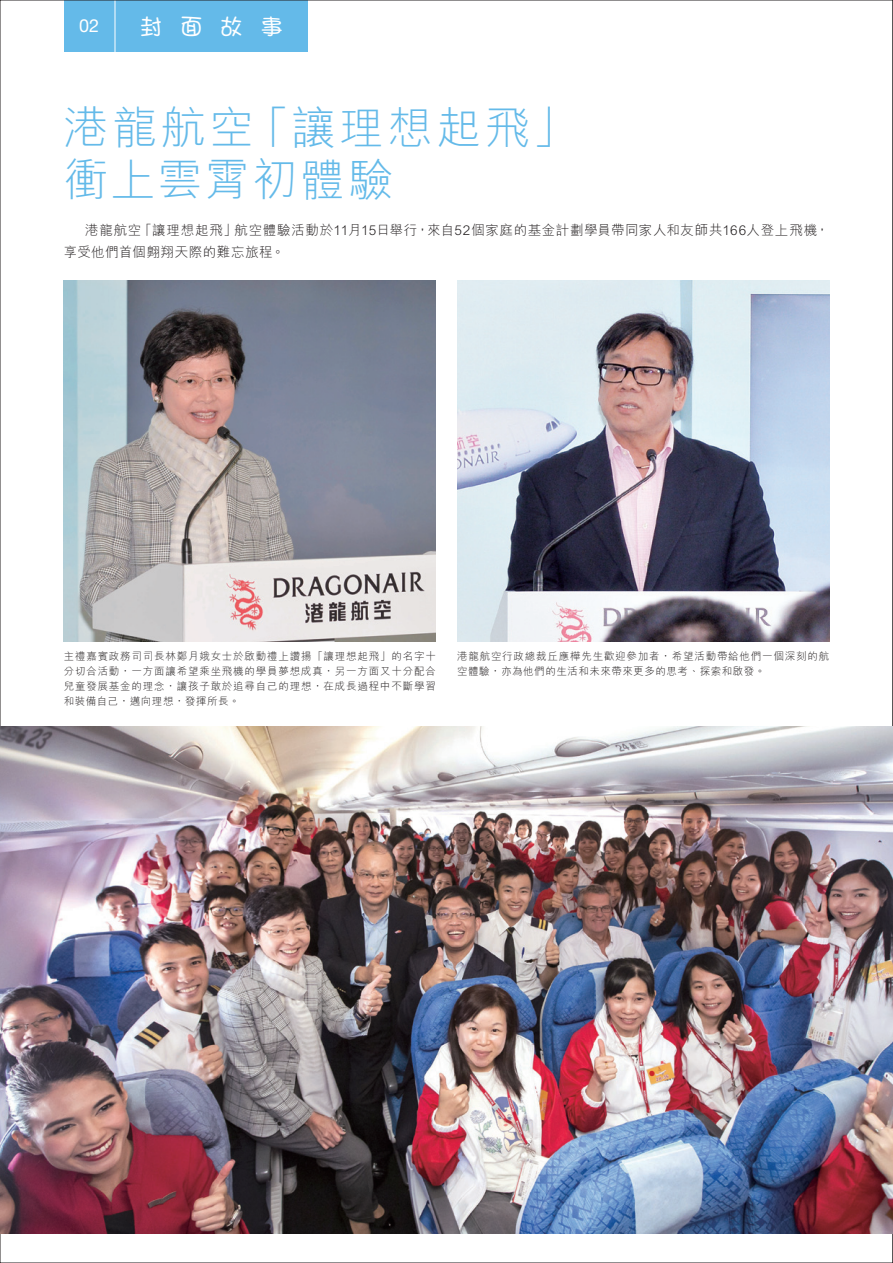
<style>
.page{position:relative;width:893px;height:1263px;background:#fff}
.page>*{position:absolute;margin:0;border:0;box-sizing:border-box;transform-origin:0 0}
.t1{font:300 45px/52.5px "M Hei HK";letter-spacing:.07em;color:#64bae9}
.t2{font:500 22.5px "M Young HKS";color:#fff}
.t3{font:18px "Helvetica Neue";color:#fff}
.t4{font:300 13.5px/22.5px "M Hei HK";letter-spacing:.045em;color:#231f20}
.t5{font:300 10.5px/15px "M Hei HK";letter-spacing:.075em;color:#231f20;text-align:justify}
</style>
<div class="page">
<div style="left:64px;top:0;width:244px;height:51px;background:#64bae9"></div>
<hr style="left:115px;top:0;width:1px;height:67px;background:#fff">
<img style="left:64px;top:280px;width:372px;height:362px">
<img style="left:457px;top:280px;width:372px;height:362px">
<svg style="left:892px;top:0;width:1px;height:1263px"></svg>
<img style="left:0;top:727px;width:893px;height:506px">
<h1 class="t3" style="left:79px;top:15px;width:21px">02</h1>
<h1 class="t2" style="left:140px;top:11px;width:144px">封面故事</h1>
<h1 class="t1" style="left:64px;top:99px;width:515px">港龍航空「讓理想起飛」衝上雲霄初體驗</h1>
<p class="t4" style="left:64px;top:218px;width:767px;text-indent:21px">港龍航空「讓理想起飛」航空體驗活動於11月15日舉行，來自52個家庭的基金計劃學員帶同家人和友師共166人登上飛機，享受他們首個翱翔天際的難忘旅程。</p>
<p class="t5" style="left:64px;top:648px;width:374px">主禮嘉賓政務司司長林鄭月娥女士於啟動禮上讚揚「讓理想起飛」的名字十分切合活動，一方面讓希望乘坐飛機的學員夢想成真，另一方面又十分配合兒童發展基金的理念，讓孩子敢於追尋自己的理想，在成長過程中不斷學習和裝備自己，邁向理想，發揮所長。</p>
<p class="t5" style="left:457px;top:648px;width:374px">港龍航空行政總裁丘應樺先生歡迎參加者，希望活動帶給他們一個深刻的航空體驗，亦為他們的生活和未來帶來更多的思考、探索和啟發。</p>
</div>
